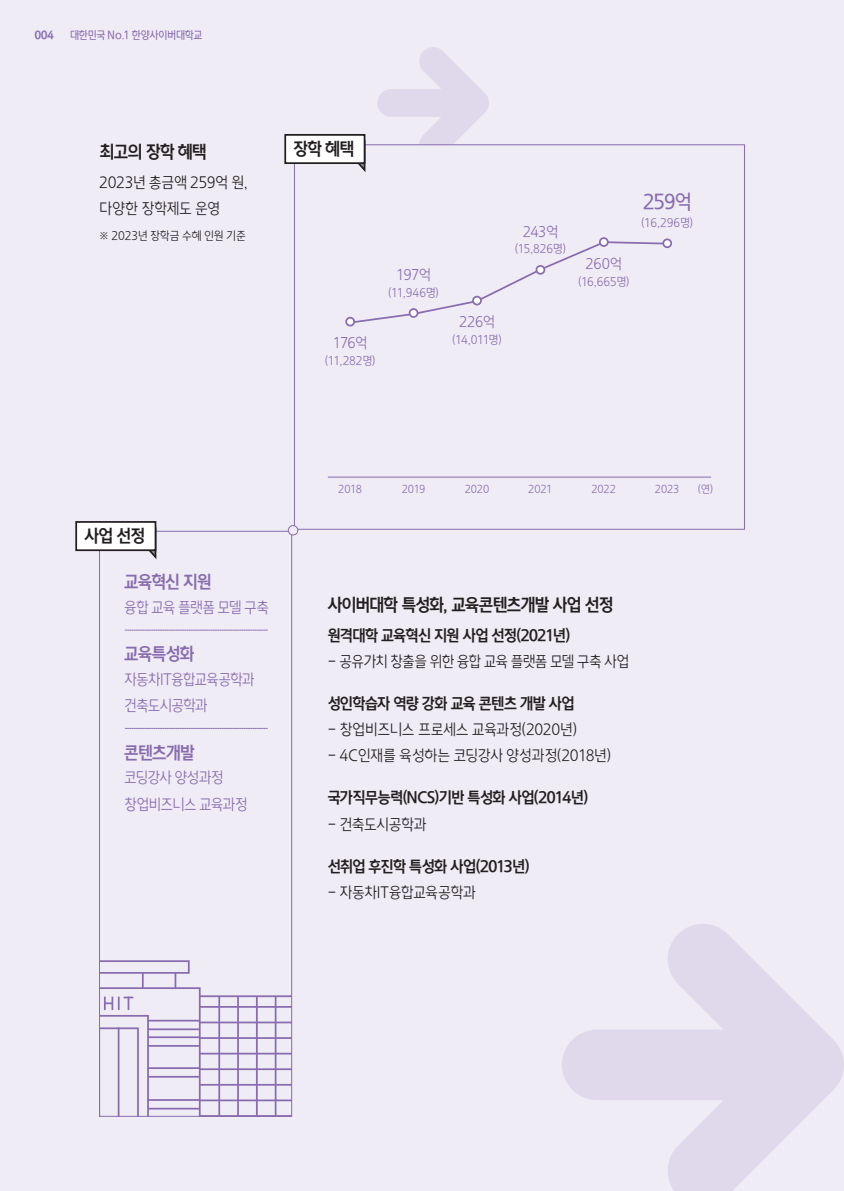
<style>
.page{position:relative;width:844px;height:1191px;background:#fff}
.page>*{position:absolute;margin:0;border:0;box-sizing:border-box;transform-origin:0 0}
.t1{font:19.25px "HYCU Gothic M";color:#886caf}
.t2{font:16.62px "HYCU Gothic B";letter-spacing:-.02em;color:#231f20}
.t3{font:16.62px "HYCU Gothic B";letter-spacing:-.025em;color:#886caf}
.t4{font:14.88px "HYCU Gothic L";letter-spacing:-.025em;color:#231f20}
.t5{font:14.88px "HYCU Gothic B";letter-spacing:-.025em;color:#231f20}
.t6{font:14.88px "HYCU Gothic L";letter-spacing:-.055em;color:#886caf}
.t7{font:14.88px "HYCU Gothic L";letter-spacing:-.005em;color:#231f20}
.t8{font:14.88px "HYCU Gothic L";letter-spacing:-.035em;color:#886caf}
.t9{font:14px "HYCU Gothic L";letter-spacing:-.035em;color:#886caf}
.t10{font:11.38px "HYCU Gothic L";letter-spacing:-.03em;color:#886caf}
.t11{font:11.38px "HYCU Gothic L";letter-spacing:-.005em;color:#231f20}
.t12{font:10.5px "HYCU Gothic L";letter-spacing:-.015em;color:#886caf}
.t13{font:10.5px "HYCU Gothic M";letter-spacing:-.005em;color:#886caf}
.t14{font:10.5px "HYCU Gothic EB";color:#886caf}
</style>
<div class="page">
<div style="left:0;top:0;width:843px;height:1191px;background:#efecf5"></div>
<svg style="left:377px;top:47px;width:113px;height:98px"></svg>
<div style="left:142px;top:971px;width:34px;height:22px;background:#efecf5;border:2px solid #886caf"></div>
<svg style="left:101px;top:960px;width:89px;height:13px"></svg>
<svg style="left:101px;top:987px;width:189px;height:127px"></svg>
<hr style="left:118px;top:1027px;width:1px;height:89px;background:#886caf">
<div style="left:99px;top:531px;width:193px;height:585px;border:1px solid #886caf"></div>
<div style="left:288px;top:525px;width:10px;height:10px;background:#efecf5;border-radius:50%"></div>
<div style="left:288px;top:525px;width:10px;height:10px;border:1px solid #886caf;border-radius:50%"></div>
<svg style="left:358px;top:139px;width:8px;height:33px"></svg>
<div style="left:285px;top:135px;width:79px;height:28px;background:#fff"></div>
<div style="left:284px;top:134px;width:81px;height:30px;border:2px solid #231f20"></div>
<svg style="left:127px;top:525px;width:30px;height:34px"></svg>
<div style="left:76px;top:522px;width:79px;height:28px;background:#fff"></div>
<div style="left:75px;top:521px;width:81px;height:30px;border:2px solid #231f20"></div>
<svg style="left:125px;top:630px;width:142px;height:1px"></svg>
<svg style="left:125px;top:728px;width:142px;height:1px"></svg>
<svg style="left:562px;top:924px;width:281px;height:267px"></svg>
<hr style="left:328px;top:477px;width:383px;height:1px;background:#886caf">
<svg style="left:349px;top:240px;width:319px;height:84px"></svg>
<div style="left:346px;top:318px;width:8px;height:8px;background:#fff;border-radius:50%"></div>
<div style="left:345px;top:317px;width:10px;height:9px;border:2px solid #886caf;border-radius:50%"></div>
<div style="left:409px;top:309px;width:8px;height:8px;background:#fff;border-radius:50%"></div>
<div style="left:408px;top:308px;width:10px;height:10px;border:2px solid #886caf;border-radius:50%"></div>
<div style="left:473px;top:297px;width:8px;height:7px;background:#fff;border-radius:50%"></div>
<div style="left:472px;top:296px;width:9px;height:9px;border:2px solid #886caf;border-radius:50%"></div>
<div style="left:536px;top:266px;width:8px;height:8px;background:#fff;border-radius:50%"></div>
<div style="left:535px;top:265px;width:10px;height:10px;border:2px solid #886caf;border-radius:50%"></div>
<div style="left:599px;top:238px;width:8px;height:8px;background:#fff;border-radius:50%"></div>
<div style="left:598px;top:237px;width:10px;height:10px;border:2px solid #886caf;border-radius:50%"></div>
<div style="left:663px;top:239px;width:8px;height:8px;background:#fff;border-radius:50%"></div>
<div style="left:662px;top:238px;width:10px;height:10px;border:2px solid #886caf;border-radius:50%"></div>
<p class="t14" style="left:35px;top:29px;width:20px">004</p>
<p class="t13" style="left:70px;top:29px;width:134px">대한민국 No.1 한양사이버대학교</p>
<p class="t2" style="left:100px;top:143px;width:108px">최고의 장학 혜택</p>
<p class="t4" style="left:99px;top:175px;width:150px">2023년 총금액 259억 원,</p>
<p class="t7" style="left:99px;top:201px;width:122px">다양한 장학제도 운영</p>
<p class="t11" style="left:99px;top:229px;width:148px">※ 2023년 장학금 수혜 인원 기준</p>
<p class="t2" style="left:293px;top:140px;width:62px">장학 혜택</p>
<p class="t9" style="left:396px;top:267px;width:36px">197억</p>
<p class="t10" style="left:388px;top:286px;width:52px">(11,946명)</p>
<p class="t9" style="left:333px;top:336px;width:36px">176억</p>
<p class="t10" style="left:325px;top:355px;width:52px">(11,282명)</p>
<p class="t9" style="left:459px;top:315px;width:37px">226억</p>
<p class="t10" style="left:452px;top:334px;width:51px">(14,011명)</p>
<p class="t9" style="left:522px;top:224px;width:37px">243억</p>
<p class="t10" style="left:514px;top:243px;width:53px">(15,826명)</p>
<p class="t9" style="left:585px;top:256px;width:38px">260억</p>
<p class="t10" style="left:578px;top:275px;width:53px">(16,665명)</p>
<p class="t1" style="left:643px;top:192px;width:50px">259억</p>
<p class="t10" style="left:641px;top:217px;width:54px">(16,296명)</p>
<p class="t2" style="left:84px;top:527px;width:62px">사업 선정</p>
<p class="t3" style="left:124px;top:573px;width:89px">교육혁신 지원</p>
<p class="t6" style="left:124px;top:599px;width:146px">융합 교육 플랫폼 모델 구축</p>
<p class="t3" style="left:124px;top:645px;width:71px">교육특성화</p>
<p class="t6" style="left:124px;top:672px;width:131px">자동차IT융합교육공학과</p>
<p class="t6" style="left:124px;top:698px;width:85px">건축도시공학과</p>
<p class="t3" style="left:124px;top:743px;width:72px">콘텐츠개발</p>
<p class="t8" style="left:124px;top:770px;width:101px">코딩강사 양성과정</p>
<p class="t6" style="left:124px;top:796px;width:124px">창업비즈니스 교육과정</p>
<p class="t12" style="left:338px;top:483px;width:25px">2018</p>
<p class="t12" style="left:401px;top:483px;width:25px">2019</p>
<p class="t12" style="left:464px;top:483px;width:26px">2020</p>
<p class="t12" style="left:528px;top:483px;width:26px">2021</p>
<p class="t12" style="left:591px;top:483px;width:26px">2022</p>
<p class="t12" style="left:654px;top:483px;width:26px">2023</p>
<p class="t12" style="left:697px;top:483px;width:17px">(연)</p>
<p class="t2" style="left:327px;top:595px;width:287px">사이버대학 특성화, 교육콘텐츠개발 사업 선정</p>
<p class="t5" style="left:327px;top:627px;width:244px">원격대학 교육혁신 지원 사업 선정(2021년)</p>
<p class="t4" style="left:327px;top:653px;width:303px">- 공유가치 창출을 위한 융합 교육 플랫폼 모델 구축 사업</p>
<p class="t5" style="left:327px;top:695px;width:248px">성인학습자 역량 강화 교육 콘텐츠 개발 사업</p>
<p class="t4" style="left:327px;top:721px;width:251px">- 창업비즈니스 프로세스 교육과정(2020년)</p>
<p class="t4" style="left:327px;top:748px;width:285px">- 4C인재를 육성하는 코딩강사 양성과정(2018년)</p>
<p class="t5" style="left:327px;top:790px;width:262px">국가직무능력(NCS)기반 특성화 사업(2014년)</p>
<p class="t4" style="left:327px;top:816px;width:100px">- 건축도시공학과</p>
<p class="t5" style="left:327px;top:858px;width:203px">선취업 후진학 특성화 사업(2013년)</p>
<p class="t4" style="left:327px;top:884px;width:149px">- 자동차IT융합교육공학과</p>
</div>
